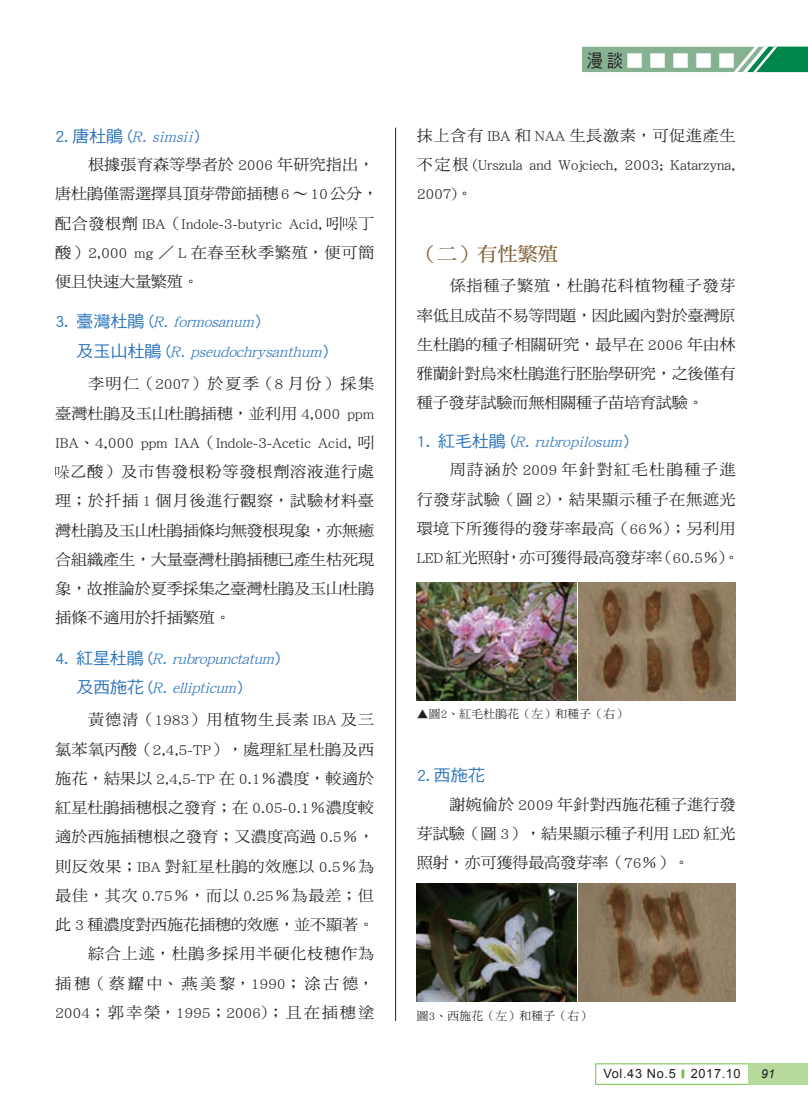
<style>
.page{position:relative;width:808px;height:1106px;background:#fff}
.page>*{position:absolute;margin:0;border:0;box-sizing:border-box;transform-origin:0 0}
.t1{font:19.5px "DF Ming Std W7";color:#826039;scale:1.05 1}
.t2{font:italic 16.5px/29.2px "DF Ming Std W5";color:#2e76bc;scale:1.05 1}
.t3{font:16.5px "DF Hei Std W5";color:#2e76bc;scale:1.05 1}
.t4{font:15.45px/29.2px "DF Ming Std W5";letter-spacing:-.015em;color:#231f20;text-align:justify;scale:1.05 1}
.t5{font:15.45px/29.2px "DF Ming Std W5";letter-spacing:.01em;color:#231f20;text-align:right;scale:1.05 1}
.t6{font:15.45px/29.2px "DF Ming Std W5";letter-spacing:.015em;color:#231f20;scale:1.05 1}
.t7{font:15.45px "DF Ming Std W5";letter-spacing:.085em;color:#231f20;scale:1.05 1}
.t8{font:15.45px "DF Ming Std W5";letter-spacing:.05em;color:#231f20;scale:1.05 1}
.t9{font:15.45px "DF Ming Std W5";letter-spacing:.045em;color:#231f20;scale:1.05 1}
.t10{font:700 14.4px "AR Hei B5";color:#fff}
.t11{font:12.75px "Arial";letter-spacing:.05em;color:#231f20}
.t12{font:italic 12.15px "Arial";color:#231f20}
.t13{font:11.7px "DF Ming Std W5";letter-spacing:.025em;color:#231f20}
.s1{font-family:"DF Hei Std W5";font-style:normal}
.s2{font-family:"DF Hei Std W5";font-weight:400;font-size:18px;color:#231f20}
.s3{font-family:"AR Hei B5";font-weight:700;font-size:10.65px;color:#71bf44}
</style>
<div class="page">
<hr style="left:395px;top:128px;width:1px;height:892px;background:#231f20">
<svg style="left:343px;top:217px;width:15px;height:14px"></svg>
<svg style="left:55px;top:465px;width:15px;height:14px"></svg>
<img style="left:578px;top:582px;width:158px;height:118px">
<img style="left:417px;top:582px;width:159px;height:118px">
<img style="left:578px;top:883px;width:158px;height:118px">
<img style="left:417px;top:883px;width:159px;height:118px">
<div style="left:748px;top:1063px;width:60px;height:21px;background:#b6da9b"></div>
<svg style="left:582px;top:47px;width:226px;height:25px;background:#70ac88"></svg>
<p class="t2" style="left:55px;top:121px;width:139px"><span class="s1">2 . 唐杜鵑 (</span>R.simsii<span class="s1">)</span></p>
<p class="t4" style="left:55px;top:150px;width:309px;text-align:left;text-indent:33px">根據張育森等學者於 2006 年研究指出，唐杜鵑僅需選擇具頂芽帶節插穗6～10公分，配合發根劑 IBA（Indole-3-butyric Acid, 吲 丁酸）2,000 mg ／ L 在春至秋季繁殖，便可簡便且快速大量繁殖。</p>
<p class="t2" style="left:76px;top:307px;width:242px;text-indent:-21px"><span class="s1">3 . 臺灣杜鵑 (</span> R.formosanum<span class="s1">)<br>及玉山杜鵑 (</span> R.pseudochrysanthum<span class="s1">)</span></p>
<p class="t7" style="left:88px;top:375px;width:274px">李明仁（2007）於夏季（8 月份）採集</p>
<p class="t4" style="left:55px;top:398px;width:305px">臺灣杜鵑及玉山杜鵑插穗，並利用 4,000 ppm</p>
<p class="t4" style="left:55px;top:427px;width:305px">IBA、4,000 ppm IAA（Indole-3-Acetic Acid, 吲</p>
<p class="t9" style="left:70px;top:463px;width:291px">乙酸）及市售發根粉等發根劑溶液進行處</p>
<p class="t8" style="left:55px;top:492px;width:305px">理；於扦插 1 個月後進行觀察，試驗材料臺</p>
<p class="t4" style="left:55px;top:515px;width:305px">灣杜鵑及玉山杜鵑插條均無發根現象，亦無癒</p>
<p class="t4" style="left:55px;top:544px;width:305px">合組織產生，大量臺灣杜鵑插穗已產生枯死現</p>
<p class="t4" style="left:55px;top:573px;width:305px">象，故推論於夏季採集之臺灣杜鵑及玉山杜鵑</p>
<p class="t4" style="left:55px;top:603px;width:169px">插條不適用於扦插繁殖。</p>
<p class="t2" style="left:76px;top:643px;width:196px;text-indent:-21px"><span class="s1">4 . 紅星杜鵑 (</span> R.rubropunctatum<span class="s1">)及西施花 (</span> R.ellipticum<span class="s1">)</span></p>
<p class="t5" style="left:55px;top:705px;width:305px">黃德清（1983）用植物生長素 IBA 及三<br>氯苯氧丙酸（2,4,5-TP），處理紅星杜鵑及西施花，結果以 2,4,5-TP 在 0.1％濃度，較適於紅星杜鵑插穗根之發育；在 0.05-0.1％濃度較適於西施插穗根之發育；又濃度高過 0.5％，則反效果；IBA 對紅星杜鵑的效應以 0.5％為最佳，其次 0.75％，而以 0.25％為最差；但此 3 種濃度對西施花插穗的效應，並不顯著。綜合上述，杜鵑多採用半硬化枝穗作為<br>插穗（蔡耀中、燕美黎，1990；涂古德，<br>2004；郭幸榮，1995；2006）；且在插穗塗</p>
<p class="t10" style="left:587px;top:53px;width:149px"><span class="s2">漫談</span>█████</p>
<p class="t4" style="left:417px;top:120px;width:305px">抹上含有 IBA 和 NAA 生長激素，可促進產生不定根 (Urszula and Wojciech, 2003; Katarzyna, 2007)。</p>
<p class="t1" style="left:417px;top:244px;width:136px">（二）有性繁殖</p>
<p class="t4" style="left:417px;top:271px;width:305px;text-indent:33px">係指種子繁殖，杜鵑花科植物種子發芽率低且成苗不易等問題，因此國內對於臺灣原生杜鵑的種子相關研究，最早在 2006 年由林雅蘭針對烏來杜鵑進行胚胎學研究，之後僅有種子發芽試驗而無相關種子苗培育試驗。</p>
<p class="t2" style="left:417px;top:426px;width:204px"><span class="s1">1 . 紅毛杜鵑 (</span> R.rubropilosum<span class="s1">)</span></p>
<p class="t6" style="left:417px;top:455px;width:309px;text-indent:33px">周詩涵於 2009 年針對紅毛杜鵑種子進行發芽試驗（圖 2），結果顯示種子在無遮光環境下所獲得的發芽率最高（66％）；另利用<br>LED 紅光照射，亦可獲得最高發芽率（60.5％）。</p>
<p class="t13" style="left:417px;top:707px;width:212px">▲圖2、紅毛杜鵑花（左）和種子（右）</p>
<p class="t3" style="left:417px;top:766px;width:67px">2. 西施花</p>
<p class="t4" style="left:417px;top:789px;width:305px;text-indent:33px">謝婉倫於 2009 年針對西施花種子進行發芽試驗（圖 3），結果顯示種子利用 LED 紅光照射，亦可獲得最高發芽率（76％）。</p>
<p class="t13" style="left:417px;top:1009px;width:176px">圖3、西施花（左）和種子（右）</p>
<p class="t11" style="left:603px;top:1065px;width:139px">Vol.43 No.5 <span class="s3">■</span> 2017.10</p>
<p class="t12" style="left:761px;top:1065px;width:15px">91</p>
</div>
